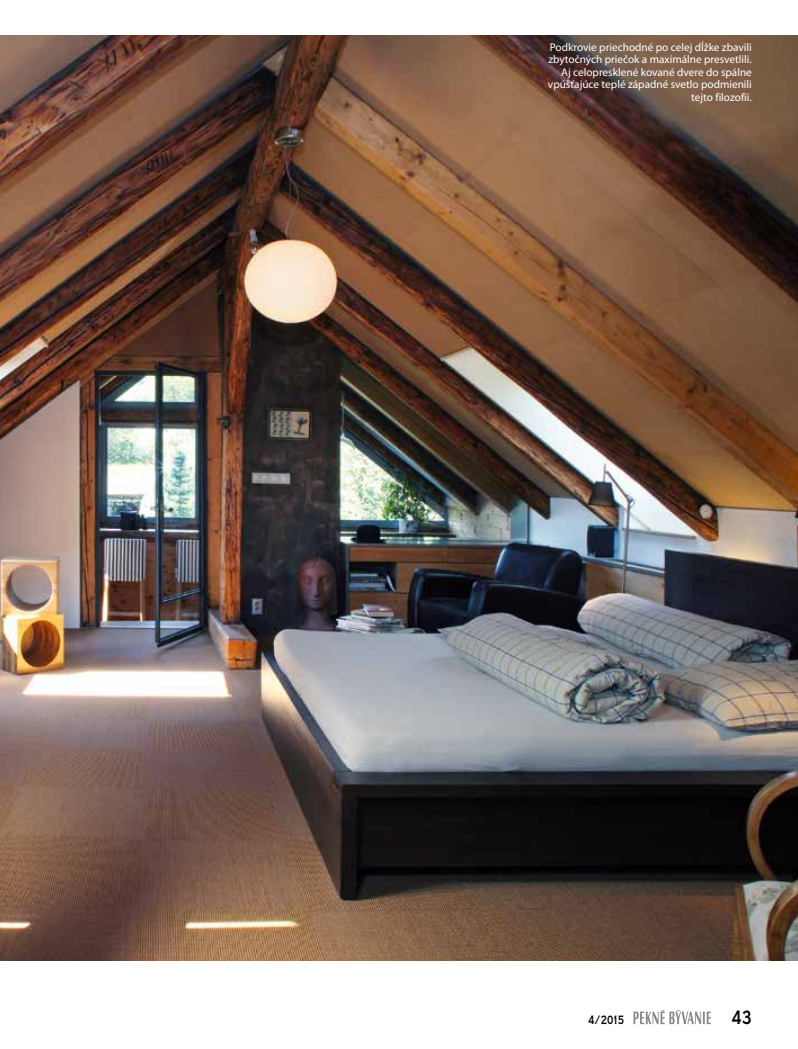
<style>
.page{position:relative;width:798px;height:1049px;background:#fff}
.page>*{position:absolute;margin:0;border:0;box-sizing:border-box;transform-origin:0 0}
.t1{font:20px "Copperplate TCE Bol Con";color:#000;scale:.8 1}
.t2{font:12.5px "Copperplate TCE Bol Con";color:#000;scale:.8 1}
.t3{font:11.25px/12.5px "Myriad Pro";color:#fff;text-align:right}
</style>
<div class="page">
<svg style="left:633px;top:1010px;width:77px;height:14px"></svg>
<img style="left:0;top:35px;width:797px;height:925px">
<p class="t3" style="left:547px;top:41px;width:205px">Podkrovie priechodné po celej dĺžke zbavili zbytočných priečok a maximálne presvetlili.<br>Aj celopresklené kované dvere do spálne vpúšťajúce teplé západné svetlo podmienili tejto filozofii.</p>
<p class="t2" style="left:588px;top:1013px;width:46px">4/2015</p>
<h1 class="t1" style="left:731px;top:1007px;width:27px">43</h1>
</div>
